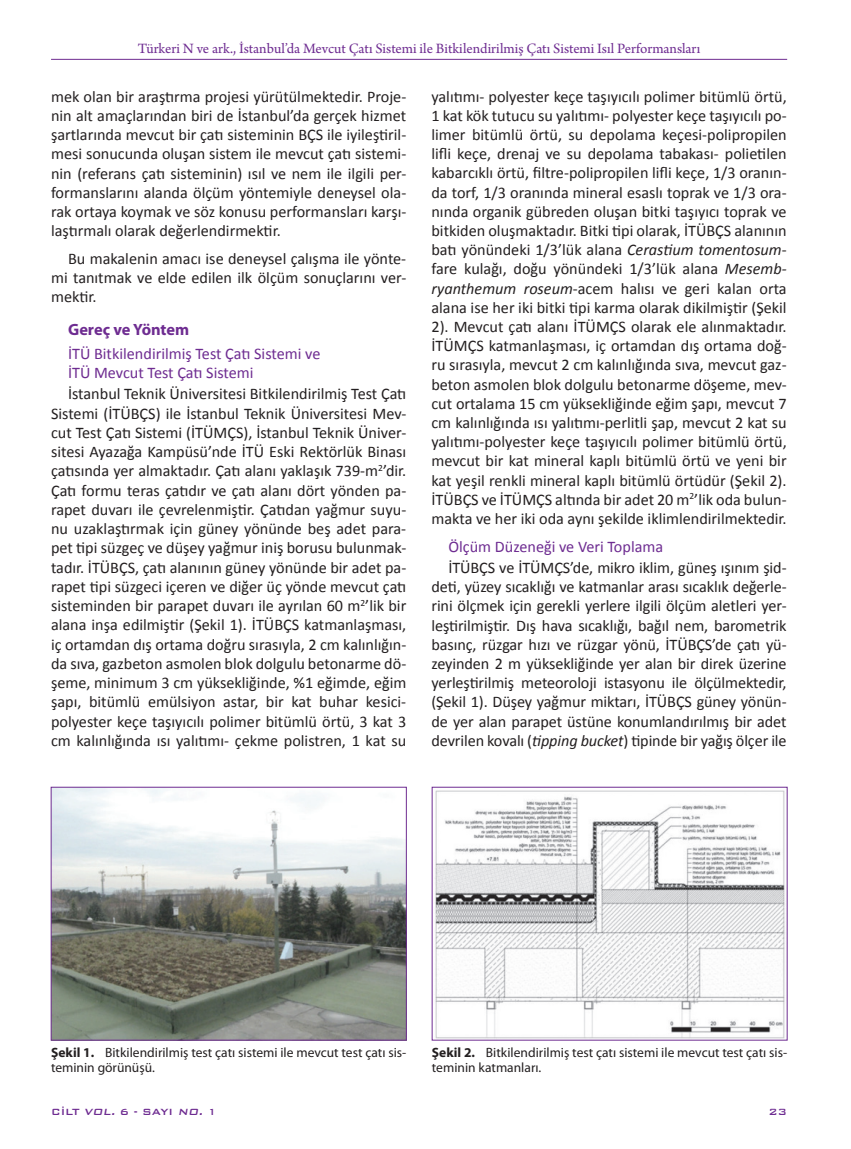
<style>
.page{position:relative;width:851px;height:1149px;background:#fff}
.page>*{position:absolute;margin:0;border:0;box-sizing:border-box;transform-origin:0 0}
.t1{font:700 16.35px "Myriad Pro";letter-spacing:-.005em;color:#6e2c91}
.t2{font:16.2px/19.2px "Calibri";color:#231f20;text-align:justify}
.t3{font:16.2px/19.2px "Calibri";color:#6e2c91}
.t4{font:15px "Arno Pro";color:#6e2c91}
.t5{font:13.5px/15px "Myriad Pro";color:#231f20}
.t6{font:500 12px "Bank Gothic BT";color:#6e2c91}
.s1{font-style:italic}
.s2{font-weight:700}
</style>
<div class="page">
<hr style="left:51px;top:59px;width:736px;height:1px;background:#6e2c91">
<img style="left:53px;top:788px;width:351px;height:250px">
<div style="left:51px;top:786px;width:355px;height:254px;border:1px solid #6e2c91"></div>
<img style="left:435px;top:790px;width:350px;height:248px">
<p class="t4" style="left:138px;top:40px;width:563px">Türkeri N ve ark., İstanbul’da Mevcut Çatı Sistemi ile Bitkilendirilmiş Çatı Sistemi Isıl Performansları</p>
<p class="t2" style="left:51px;top:86px;width:357px">mek olan bir araştırma projesi yürütülmektedir. Proje&shy;nin alt amaçlarından biri de İstanbul’da gerçek hizmet şartlarında mevcut bir çatı sisteminin BÇS ile iyileştiril&shy;mesi sonucunda oluşan sistem ile mevcut çatı sistemi&shy;nin (referans çatı sisteminin) ısıl ve nem ile ilgili per&shy;formanslarını alanda ölçüm yöntemiyle deneysel ola&shy;rak ortaya koymak ve söz konusu performansları karşı&shy;laştırmalı olarak değerlendirmektir.</p>
<p class="t2" style="left:51px;top:248px;width:357px;text-indent:17px">Bu makalenin amacı ise deneysel çalışma ile yönte&shy;mi tanıtmak ve elde edilen ilk ölçüm sonuçlarını ver&shy;mektir.</p>
<p class="t1" style="left:68px;top:319px;width:123px">Gereç ve Yöntem</p>
<p class="t3" style="left:68px;top:343px;width:254px">İTÜ Bitkilendirilmiş Test Çatı Sistemi ve<br>İTÜ Mevcut Test Çatı Sistemi</p>
<p class="t2" style="left:51px;top:383px;width:357px;text-indent:17px">İstanbul Teknik Üniversitesi Bitkilendirilmiş Test Çatı Sistemi (İTÜBÇS) ile İstanbul Teknik Üniversitesi Mev&shy;cut Test Çatı Sistemi (İTÜMÇS), İstanbul Teknik Üniver&shy;sitesi Ayazağa Kampüsü’nde İTÜ Eski Rektörlük Binası çatısında yer almaktadır. Çatı alanı yaklaşık 739-m<sup>2</sup>’dir.<br>Çatı formu teras çatıdır ve çatı alanı dört yönden pa&shy;rapet duvarı ile çevrelenmiştir. Çatıdan yağmur suyu&shy;nu uzaklaştırmak için güney yönünde beş adet para&shy;pet tipi süzgeç ve düşey yağmur iniş borusu bulunmak&shy;tadır. İTÜBÇS, çatı alanının güney yönünde bir adet pa&shy;rapet tipi süzgeci içeren ve diğer üç yönde mevcut çatı sisteminden bir parapet duvarı ile ayrılan 60 m<sup>2</sup>’lik bir alana inşa edilmiştir (Şekil 1). İTÜBÇS katmanlaşması, iç ortamdan dış ortama doğru sırasıyla, 2 cm kalınlığın&shy;da sıva, gazbeton asmolen blok dolgulu betonarme dö&shy;şeme, minimum 3 cm yüksekliğinde, %1 eğimde, eğim şapı, bitümlü emülsiyon astar, bir kat buhar kesici&shy;polyester keçe taşıyıcılı polimer bitümlü örtü, 3 kat 3 cm kalınlığında ısı yalıtımı- çekme polistren, 1 kat su</p>
<p class="t2" style="left:431px;top:86px;width:357px">yalıtımı- polyester keçe taşıyıcılı polimer bitümlü örtü, 1 kat kök tutucu su yalıtımı- polyester keçe taşıyıcılı po&shy;limer bitümlü örtü, su depolama keçesi-polipropilen lifli keçe, drenaj ve su depolama tabakası- polietilen kabarcıklı örtü, filtre-polipropilen lifli keçe, 1/3 oranın&shy;da torf, 1/3 oranında mineral esaslı toprak ve 1/3 ora&shy;nında organik gübreden oluşan bitki taşıyıcı toprak ve bitkiden oluşmaktadır. Bitki tipi olarak, İTÜBÇS alanının batı yönündeki 1/3’lük alana <span class="s1">Cerastium tomentosum&shy;</span>fare kulağı, doğu yönündeki 1/3’lük alana <span class="s1">Mesemb&shy;ryanthemum roseum</span>-acem halısı ve geri kalan orta alana ise her iki bitki tipi karma olarak dikilmiştir (Şekil 2). Mevcut çatı alanı İTÜMÇS olarak ele alınmaktadır.<br>İTÜMÇS katmanlaşması, iç ortamdan dış ortama doğ&shy;ru sırasıyla, mevcut 2 cm kalınlığında sıva, mevcut gaz&shy;beton asmolen blok dolgulu betonarme döşeme, mev&shy;cut ortalama 15 cm yüksekliğinde eğim şapı, mevcut 7 cm kalınlığında ısı yalıtımı-perlitli şap, mevcut 2 kat su yalıtımı-polyester keçe taşıyıcılı polimer bitümlü örtü, mevcut bir kat mineral kaplı bitümlü örtü ve yeni bir kat yeşil renkli mineral kaplı bitümlü örtüdür (Şekil 2).<br>İTÜBÇS ve İTÜMÇS altında bir adet 20 m<sup>2</sup>’lik oda bulun&shy;makta ve her iki oda aynı şekilde iklimlendirilmektedir.</p>
<p class="t3" style="left:448px;top:535px;width:216px">Ölçüm Düzeneği ve Veri Toplama</p>
<p class="t2" style="left:431px;top:557px;width:357px;text-indent:17px">İTÜBÇS ve İTÜMÇS’de, mikro iklim, güneş ışınım şid&shy;deti, yüzey sıcaklığı ve katmanlar arası sıcaklık değerle&shy;rini ölçmek için gerekli yerlere ilgili ölçüm aletleri yer&shy;leştirilmiştir. Dış hava sıcaklığı, bağıl nem, barometrik basınç, rüzgar hızı ve rüzgar yönü, İTÜBÇS’de çatı yü&shy;zeyinden 2 m yüksekliğinde yer alan bir direk üzerine yerleştirilmiş meteoroloji istasyonu ile ölçülmektedir, (Şekil 1). Düşey yağmur miktarı, İTÜBÇS güney yönün&shy;de yer alan parapet üstüne konumlandırılmış bir adet devrilen kovalı (<span class="s1">tipping bucket</span>) tipinde bir yağış ölçer ile</p>
<p class="t5" style="left:51px;top:1044px;width:357px"><span class="s2">Şekil 1.</span> Bitkilendirilmiş test çatı sistemi ile mevcut test çatı sis&shy;teminin görünüşü.</p>
<p class="t5" style="left:432px;top:1044px;width:357px"><span class="s2">Şekil 2.</span> Bitkilendirilmiş test çatı sistemi ile mevcut test çatı sis&shy;teminin katmanları.</p>
<p class="t6" style="left:51px;top:1104px;width:167px">CİLT <span class="s1">VOL.</span> 6 - SAYI <span class="s1">NO.</span> 1</p>
<p class="t6" style="left:768px;top:1104px;width:20px">23</p>
</div>
